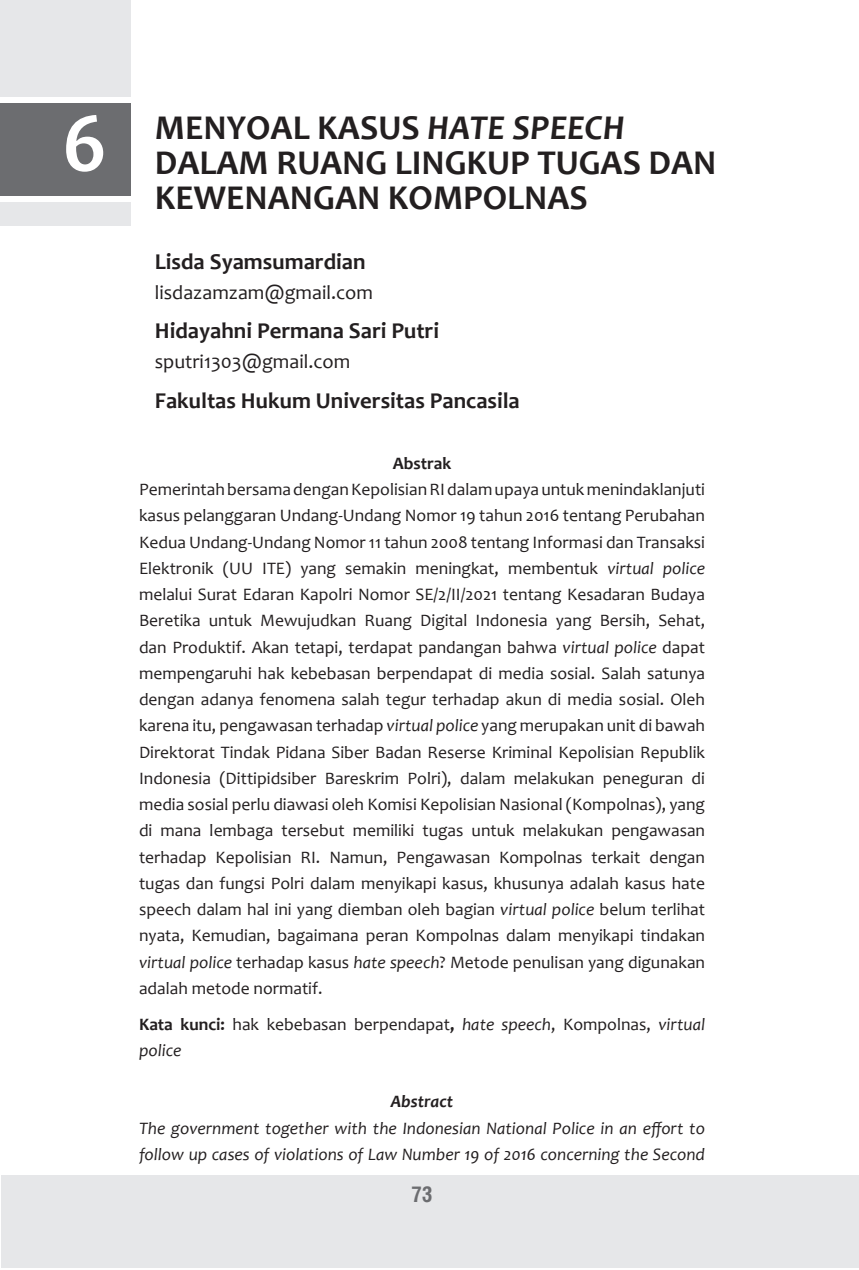
<style>
.page{position:relative;width:859px;height:1270px;background:#fff}
.page>*{position:absolute;margin:0;border:0;box-sizing:border-box;transform-origin:0 0}
.judul{font:700 84px "Candara";color:#fff}
.judul-2{font:700 35px/35px "Candara";color:#231f20}
.sub_bab{font:700 22.75px "Candara";color:#231f20}
.judul-3{font:700 21px "Arena Condensed";color:#6c6d70}
.Paragraph{font:20.12px "Candara";color:#231f20}
.abstrak{font:17.5px/26.2px "Candara";color:#231f20;text-align:justify}
.abstrak-2{font:italic 17.5px/26.2px "Candara";color:#231f20}
.abstrak-3{font:italic 700 17.5px "Candara";color:#231f20}
.abstrak-4{font:700 17.5px "Candara";color:#231f20}
.s1{font-style:italic}
.s2{font-weight:700}
</style>
<div class="page">
<hr style="left:0;top:1176px;width:1px;height:92px;background:#e6e7e9">
<div style="left:1px;top:1176px;width:857px;height:92px;background:#e6e7e9"></div>
<div style="left:0;top:104px;width:130px;height:92px;background:#6c6d70"></div>
<div style="left:0;top:202px;width:130px;height:24px;background:#e6e7e9"></div>
<div style="left:0;top:0;width:130px;height:97px;background:#e6e7e9"></div>
<p class="judul" style="left:62px;top:90px;width:46px">6</p>
<p class="judul-2" style="left:155px;top:110px;width:563px">MENYOAL KASUS <span class="s1">HATE SPEECH<br></span>DALAM RUANG LINGKUP TUGAS DAN<br>KEWENANGAN KOMPOLNAS</p>
<p class="sub_bab" style="left:155px;top:247px;width:212px">Lisda Syamsumardian</p>
<p class="Paragraph" style="left:155px;top:280px;width:219px">lisdazamzam@gmail.com</p>
<p class="sub_bab" style="left:155px;top:317px;width:285px">Hidayahni Permana Sari Putri</p>
<p class="Paragraph" style="left:155px;top:349px;width:197px">sputri1303@gmail.com</p>
<p class="sub_bab" style="left:155px;top:386px;width:366px">Fakultas Hukum Universitas Pancasila</p>
<p class="abstrak-4" style="left:392px;top:452px;width:60px">Abstrak</p>
<p class="abstrak" style="left:139px;top:476px;width:567px">Pemerintah bersama dengan Kepolisian RI dalam upaya untuk menindaklanjuti kasus pelanggaran Undang-Undang Nomor 19 tahun 2016 tentang Perubahan Kedua Undang-Undang Nomor 11 tahun 2008 tentang Informasi dan Transaksi Elektronik (UU ITE) yang semakin meningkat, membentuk <span class="s1">virtual police </span>melalui Surat Edaran Kapolri Nomor SE/2/II/2021 tentang Kesadaran Budaya Beretika untuk Mewujudkan Ruang Digital Indonesia yang Bersih, Sehat, dan Produktif. Akan tetapi, terdapat pandangan bahwa <span class="s1">virtual police</span> dapat mempengaruhi hak kebebasan berpendapat di media sosial. Salah satunya dengan adanya fenomena salah tegur terhadap akun di media sosial. Oleh karena itu, pengawasan terhadap <span class="s1">virtual police</span> yang merupakan unit di bawah Direktorat Tindak Pidana Siber Badan Reserse Kriminal Kepolisian Republik Indonesia (Dittipidsiber Bareskrim Polri), dalam melakukan peneguran di media sosial perlu diawasi oleh Komisi Kepolisian Nasional (Kompolnas), yang di mana lembaga tersebut memiliki tugas untuk melakukan pengawasan terhadap Kepolisian RI. Namun, Pengawasan Kompolnas terkait dengan tugas dan fungsi Polri dalam menyikapi kasus, khusunya adalah kasus hate speech dalam hal ini yang diemban oleh bagian <span class="s1">virtual police</span> belum terlihat nyata, Kemudian, bagaimana peran Kompolnas dalam menyikapi tindakan <span class="s1">virtual police</span> terhadap kasus <span class="s1">hate speech</span>? Metode penulisan yang digunakan adalah metode normatif.</p>
<p class="abstrak" style="left:139px;top:1011px;width:567px"><span class="s2">Kata kunci:</span> hak kebebasan berpendapat<span class="s2">,</span> <span class="s1">hate speech</span>, Kompolnas, <span class="s1">virtual police</span></p>
<p class="abstrak-3" style="left:391px;top:1091px;width:64px">Abstract</p>
<p class="abstrak-2" style="left:139px;top:1115px;width:567px">The government together with the Indonesian National Police in an effort to follow up cases of violations of Law Number 19 of 2016 concerning the Second</p>
<p class="judul-3" style="left:411px;top:1182px;width:23px">73</p>
</div>
